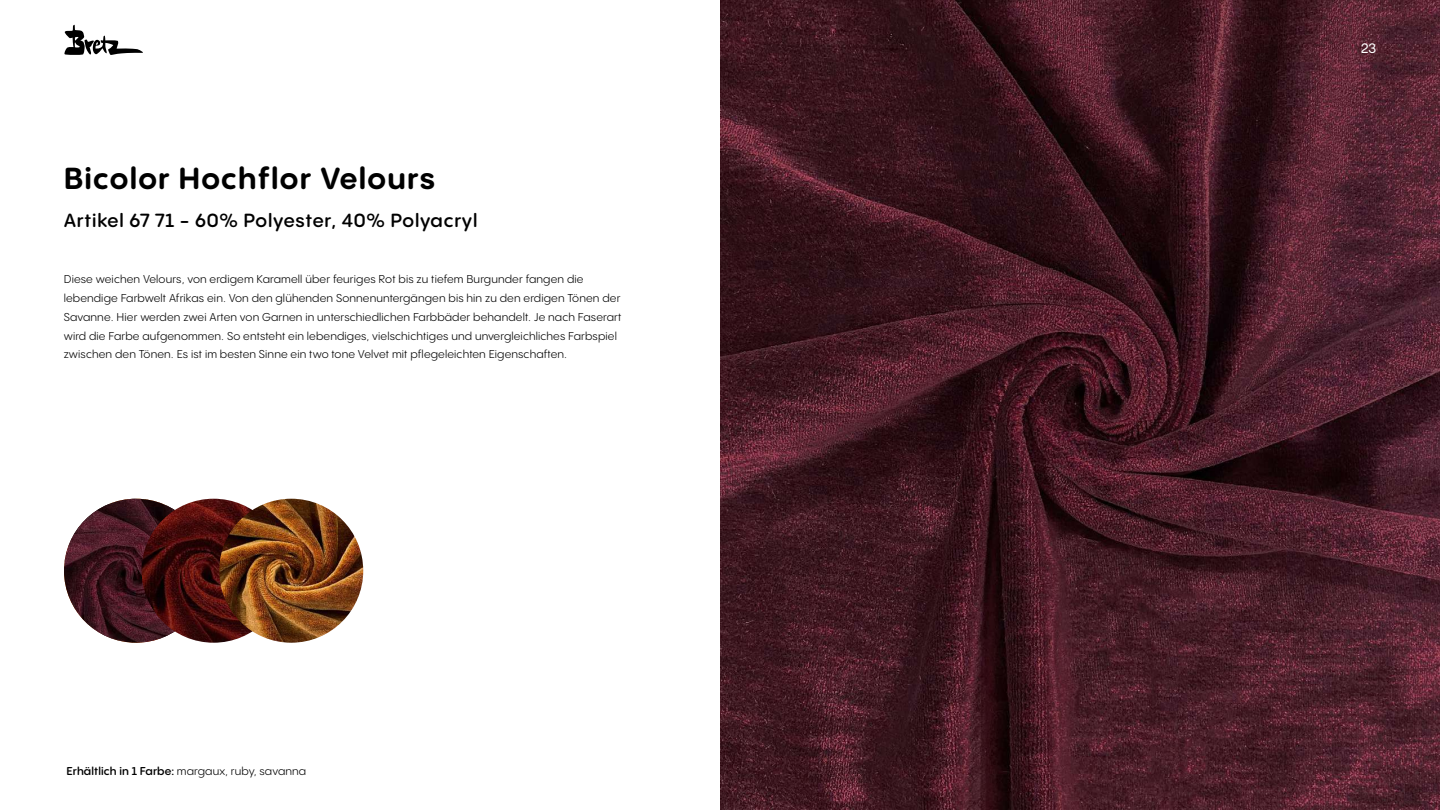
<style>
.page{position:relative;width:1440px;height:810px;background:#fff}
.page>*{position:absolute;margin:0;border:0;box-sizing:border-box;transform-origin:0 0}
.t1{font:700 30px "PP Pangram Sans Rounded";letter-spacing:.04em;color:#000}
.t2{font:600 18.75px "PP Pangram Sans Rounded";letter-spacing:.04em;color:#000}
.t3{font:500 13.5px "PP Pangram Sans Rounded";color:#fff}
.t4{font:11.25px/18.8px "PP Pangram Sans Rounded";letter-spacing:.01em;color:#000}
.s1{font-weight:600}
</style>
<div class="page">
<svg style="left:64px;top:25px;width:79px;height:30px"></svg>
<img style="left:720px;top:0;width:720px;height:810px">
<img style="left:64px;top:499px;width:144px;height:144px;border-radius:72px">
<img style="left:142px;top:499px;width:144px;height:144px;border-radius:72px">
<img style="left:219px;top:499px;width:144px;height:144px;border-radius:72px">
<h1 class="t1" style="left:64px;top:158px;width:373px">Bicolor Hochflor Velours</h1>
<h2 class="t2" style="left:64px;top:207px;width:415px">Artikel 67 71 - 60% Polyester, 40% Polyacryl</h2>
<p class="t4" style="left:64px;top:270px;width:559px">Diese weichen Velours, von erdigem Karamell über feuriges Rot bis zu tiefem Burgunder fangen die lebendige Farbwelt Afrikas ein. Von den glühenden Sonnenuntergängen bis hin zu den erdigen Tönen der Savanne. Hier werden zwei Arten von Garnen in unterschiedlichen Farbbäder behandelt. Je nach Faserart wird die Farbe aufgenommen. So entsteht ein lebendiges, vielschichtiges und unvergleichliches Farbspiel zwischen den Tönen. Es ist im besten Sinne ein two tone Velvet mit pflegeleichten Eigenschaften.</p>
<p class="t4" style="left:66px;top:762px;width:241px"><span class="s1">Erhältlich in 1 Farbe:</span> margaux, ruby, savanna</p>
<p class="t3" style="left:1361px;top:39px;width:17px">23</p>
</div>
